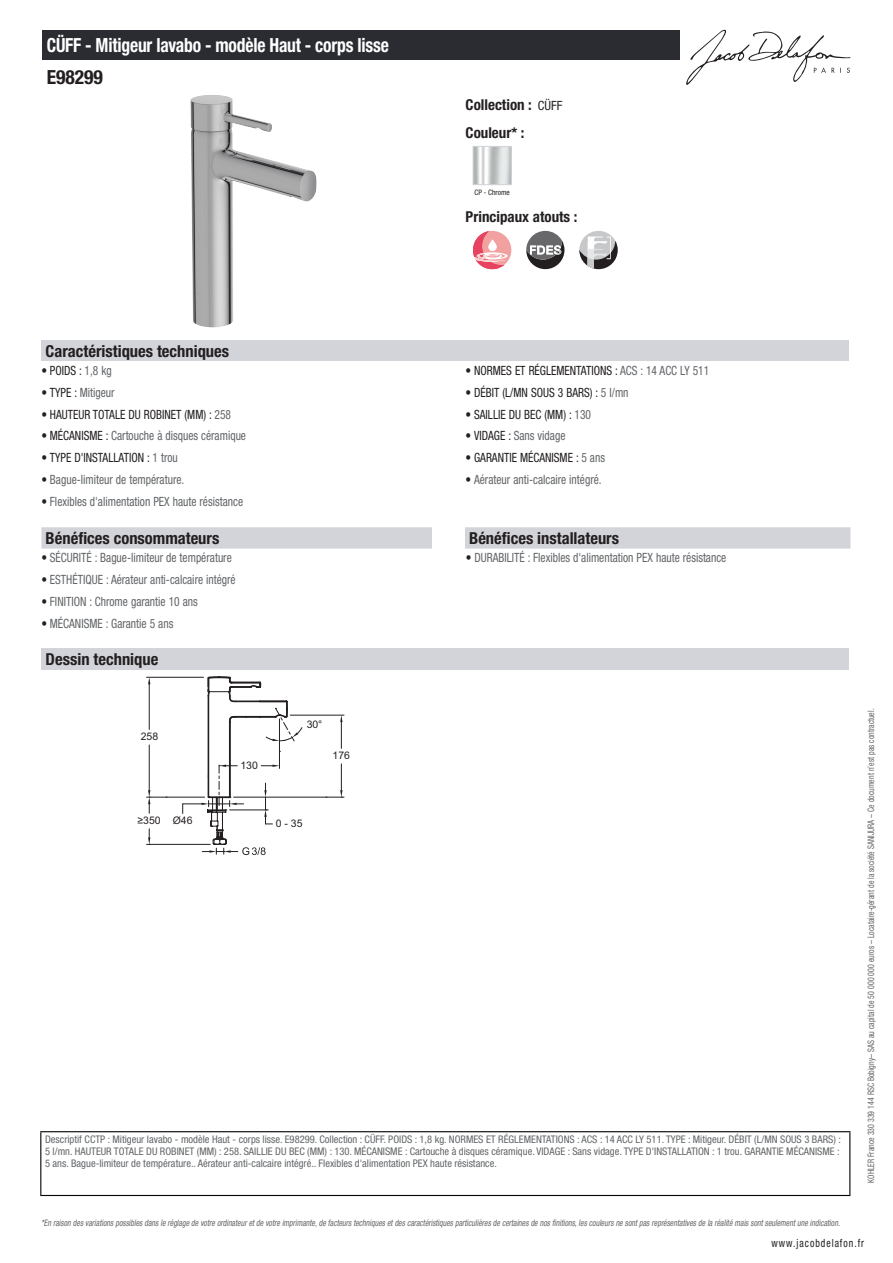
<style>
.page{position:relative;width:893px;height:1263px;background:#fff}
.page>*{position:absolute;margin:0;border:0;box-sizing:border-box;transform-origin:0 0}
.t1{font:700 condensed 19.5px "Helvetica Neue LT Std";letter-spacing:-.01em;color:#fff;scale:.9 1}
.t2{font:700 condensed 19.5px "Helvetica Neue LT Std";color:#231f20}
.t3{font:700 condensed 16.5px "Helvetica Neue LT Std";color:#231f20}
.t4{font:700 condensed 15px/27.8px "Helvetica Neue LT Std";color:#231f20}
.t5{font:condensed 12.75px "Helvetica Neue LT Std";color:#626568;scale:.9 1}
.t6{font:condensed 12.75px "Helvetica Neue LT Std";color:#231f20;scale:.9 1}
.t7{font:condensed 11.25px "Helvetica Neue LT Std";letter-spacing:.1em;color:#231f20;scale:.87 1}
.t8{font:condensed 10.5px/12px "Helvetica Neue LT Std";color:#626568;text-align:justify}
.t9{font:10.5px "Arial";color:#231f20}
.t10{font:italic condensed 9px "Helvetica Neue LT Std";color:#626568;scale:.87 1}
.t11{font:condensed 9px "Helvetica Neue LT Std";color:#626568;scale:.87 1}
.t12{font:condensed 7.5px "Helvetica Neue LT Std";color:#231f20}
.s1{font-weight:400;font-size:12.75px}
.s2{color:#626568}
.s3{color:#231f20}
</style>
<div class="page">
<svg style="left:686px;top:30px;width:164px;height:55px"></svg>
<img style="left:190px;top:95px;width:126px;height:232px">
<img style="left:475px;top:148px;width:35px;height:35px">
<div style="left:473px;top:146px;width:39px;height:39px;border:1px solid #d3d4da"></div>
<div style="left:473px;top:231px;width:38px;height:38px;background:#f2a1a1;border-radius:50%"></div>
<svg style="left:473px;top:231px;width:35px;height:38px"></svg>
<svg style="left:526px;top:231px;width:38px;height:38px"></svg>
<svg style="left:579px;top:231px;width:39px;height:38px"></svg>
<svg style="left:579px;top:237px;width:39px;height:32px"></svg>
<div style="left:41px;top:340px;width:808px;height:21px;background:#d3d4da"></div>
<svg style="left:41px;top:527px;width:809px;height:22px;background:#d4d5db"></svg>
<div style="left:432px;top:527px;width:33px;height:22px;background:#fff"></div>
<div style="left:41px;top:649px;width:808px;height:21px;background:#d3d4da"></div>
<hr style="left:290px;top:715px;width:54px;height:1px;background:#231f20">
<hr style="left:234px;top:797px;width:110px;height:1px;background:#231f20">
<svg style="left:340px;top:715px;width:3px;height:33px"></svg>
<svg style="left:340px;top:764px;width:3px;height:34px"></svg>
<hr style="left:147px;top:677px;width:57px;height:1px;background:#231f20">
<hr style="left:147px;top:797px;width:58px;height:1px;background:#231f20">
<hr style="left:149px;top:684px;width:1px;height:45px;background:#231f20">
<hr style="left:149px;top:745px;width:1px;height:45px;background:#231f20">
<svg style="left:148px;top:677px;width:2px;height:7px"></svg>
<hr style="left:147px;top:844px;width:63px;height:1px;background:#231f20">
<svg style="left:148px;top:790px;width:2px;height:23px"></svg>
<svg style="left:148px;top:829px;width:2px;height:16px"></svg>
<svg style="left:182px;top:676px;width:121px;height:179px"></svg>
<div style="left:43px;top:30px;width:637px;height:30px;background:#2a2c32"></div>
<hr style="left:40px;top:1131px;width:810px;height:1px;background:#040503">
<hr style="left:40px;top:1132px;width:1px;height:63px;background:#040503">
<hr style="left:849px;top:1132px;width:1px;height:63px;background:#040503">
<hr style="left:40px;top:1195px;width:810px;height:1px;background:#040503">
<h1 class="t1" style="left:47px;top:33px;width:382px">CÜFF - Mitigeur lavabo - modèle Haut - corps lisse</h1>
<h1 class="t2" style="left:47px;top:65px;width:58px">E98299</h1>
<h3 class="t4" style="left:466px;top:90px;width:98px">Collection : <span class="s1">CÜFF<br></span>Couleur* :</h3>
<p class="t12" style="left:474px;top:188px;width:37px">CP - Chrome</p>
<h3 class="t4" style="left:466px;top:203px;width:113px">Principaux atouts :</h3>
<h2 class="t3" style="left:46px;top:341px;width:185px">Caractéristiques techniques</h2>
<p class="t6" style="left:41px;top:363px;width:80px">• POIDS : <span class="s2">1,8 kg</span></p>
<p class="t6" style="left:466px;top:363px;width:272px">• NORMES ET RÉGLEMENTATIONS : <span class="s2">ACS : 14 ACC LY 511</span></p>
<p class="t5" style="left:41px;top:385px;width:83px"><span class="s3">• TYPE :</span> Mitigeur</p>
<p class="t6" style="left:466px;top:385px;width:183px">• DÉBIT (L/MN SOUS 3 BARS) : <span class="s2">5 l/mn</span></p>
<p class="t6" style="left:41px;top:407px;width:212px">• HAUTEUR TOTALE DU ROBINET (MM) : <span class="s2">258</span></p>
<p class="t6" style="left:466px;top:407px;width:141px">• SAILLIE DU BEC (MM) : <span class="s2">130</span></p>
<p class="t5" style="left:41px;top:428px;width:229px"><span class="s3">• MÉCANISME :</span> Cartouche à disques céramique</p>
<p class="t5" style="left:466px;top:428px;width:113px"><span class="s3">• VIDAGE :</span> Sans vidage</p>
<p class="t6" style="left:41px;top:450px;width:153px">• TYPE D'INSTALLATION : <span class="s2">1 trou</span></p>
<p class="t6" style="left:466px;top:450px;width:156px">• GARANTIE MÉCANISME : <span class="s2">5 ans</span></p>
<p class="t5" style="left:41px;top:472px;width:160px"><span class="s3">•</span> Bague-limiteur de température.</p>
<p class="t5" style="left:466px;top:472px;width:153px"><span class="s3">•</span> Aérateur anti-calcaire intégré.</p>
<p class="t5" style="left:41px;top:494px;width:226px"><span class="s3">•</span> Flexibles d'alimentation PEX haute résistance</p>
<h2 class="t3" style="left:46px;top:528px;width:175px">Bénéfices consommateurs</h2>
<h2 class="t3" style="left:469px;top:528px;width:151px">Bénéfices installateurs</h2>
<p class="t5" style="left:41px;top:550px;width:213px"><span class="s3">•</span> SÉCURITÉ : Bague-limiteur de température</p>
<p class="t5" style="left:466px;top:550px;width:291px"><span class="s3">•</span> DURABILITÉ : Flexibles d'alimentation PEX haute résistance</p>
<p class="t5" style="left:41px;top:572px;width:217px"><span class="s3">•</span> ESTHÉTIQUE : Aérateur anti-calcaire intégré</p>
<p class="t5" style="left:41px;top:594px;width:175px"><span class="s3">•</span> FINITION : Chrome garantie 10 ans</p>
<p class="t5" style="left:41px;top:616px;width:148px"><span class="s3">•</span> MÉCANISME : Garantie 5 ans</p>
<h2 class="t3" style="left:46px;top:649px;width:114px">Dessin technique</h2>
<p class="t9" style="left:141px;top:730px;width:19px">258</p>
<p class="t9" style="left:240px;top:758px;width:19px">130</p>
<p class="t9" style="left:307px;top:717px;width:17px">30°</p>
<p class="t9" style="left:332px;top:749px;width:19px">176</p>
<p class="t9" style="left:138px;top:814px;width:25px">≥350</p>
<p class="t9" style="left:173px;top:813px;width:21px">Ø46</p>
<p class="t9" style="left:276px;top:816px;width:28px">0 - 35</p>
<p class="t8" style="left:45px;top:1134px;width:797px">Descriptif CCTP : Mitigeur lavabo - modèle Haut - corps lisse. E98299. Collection : CÜFF. POIDS : 1,8 kg. NORMES ET RÉGLEMENTATIONS : ACS : 14 ACC LY 511. TYPE : Mitigeur. DÉBIT (L/MN SOUS 3 BARS) :<br>5 l/mn. HAUTEUR TOTALE DU ROBINET (MM) : 258. SAILLIE DU BEC (MM) : 130. MÉCANISME : Cartouche à disques céramique. VIDAGE : Sans vidage. TYPE D'INSTALLATION : 1 trou. GARANTIE MÉCANISME :<br>5 ans. Bague-limiteur de température.. Aérateur anti-calcaire intégré.. Flexibles d'alimentation PEX haute résistance.</p>
<p class="t11" style="left:866px;top:1183px;width:547px;rotate:-90deg">KOHLER France 330 339 144 RSC Bobigny– SAS au capital de 50 000 000 euros – Locataire-gérant de la société SANIJURA – Ce document n’est pas contractuel.</p>
<p class="t10" style="left:41px;top:1217px;width:922px">*En raison desvariationspossiblesdansle réglage de votre ordinateuretde votre imprimante,de facteurstechniquesetdescaractéristiquesparticulièresde certainesde nosfinitions,lescouleursne sontpasreprésentativesde la réalité maissontseulementune indication.</p>
<p class="t7" style="left:772px;top:1237px;width:108px">www.jacobdelafon.fr</p>
</div>
